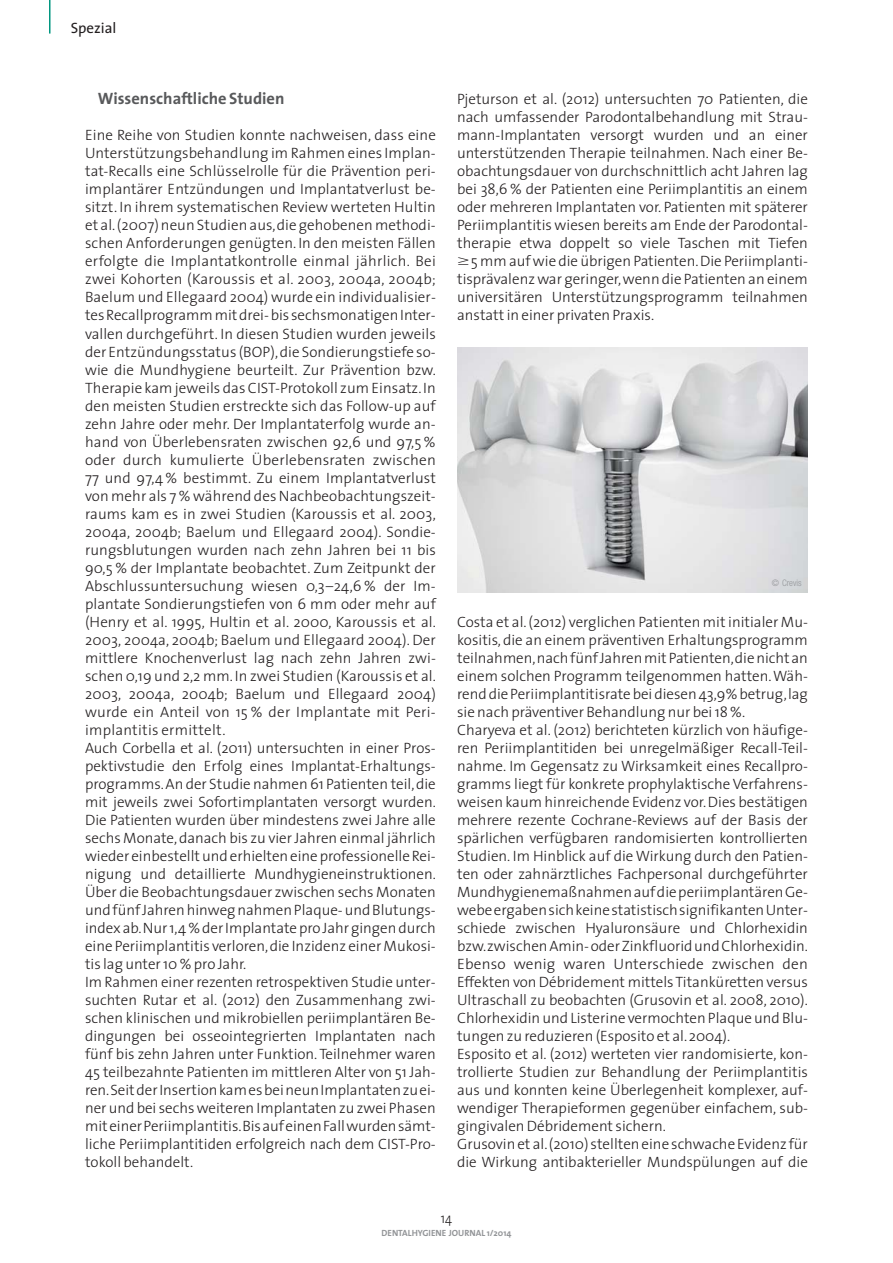
<style>
.page{position:relative;width:893px;height:1263px;background:#fff}
.page>*{position:absolute;margin:0;border:0;box-sizing:border-box;transform-origin:0 0}
.t1{font:700 16.5px "The Sans";color:#58595b}
.t2{font:300 15px/18px "The Sans";color:#231f20}
.t3{font:15px "The Sans";color:#231f20}
.t4{font:300 14.25px "The Sans";color:#231f20;scale:.9 1}
.t5{font:700 9px "The Sans";color:#939598}
.t6{font:300 condensed 9px "Helvetica Neue";color:#939598}
.s1{font-family:"Mathematical Pi One";font-weight:400}
</style>
<div class="page">
<hr style="left:49px;top:0;width:2px;height:34px;background:#009780">
<img style="left:457px;top:347px;width:351px;height:245px">
<p class="t3" style="left:71px;top:23px;width:47px">Spezial</p>
<p class="t1" style="left:98px;top:91px;width:188px">Wissenschaftliche Studien</p>
<p class="t2" style="left:85px;top:128px;width:352px">Eine Reihe von Studien konnte nachweisen, dass eine Unterstützungsbehandlung im Rahmen eines Implan&shy;tat-Recalls eine Schlüsselrolle für die Prävention peri&shy;implantärer Entzündungen und Implantatverlust be&shy;sitzt. In ihrem systematischen Review werteten Hultin et al. (2007) neun Studien aus, die gehobenen methodi&shy;schen Anforderungen genügten. In den meisten Fällen erfolgte die Implantatkontrolle einmal jährlich. Bei zwei Kohorten (Karoussis et al. 2003, 2004a, 2004b; Baelum und Ellegaard 2004) wurde ein individualisier&shy;tes Recallprogramm mit drei- bis sechsmonatigen Inter&shy;vallen durchgeführt. In diesen Studien wurden jeweils der Entzündungsstatus (BOP), die Sondierungstiefe so&shy;wie die Mundhygiene beurteilt. Zur Prävention bzw.<br>Therapie kam jeweils das CIST-Protokoll zum Einsatz. In den meisten Studien erstreckte sich das Follow-up auf zehn Jahre oder mehr. Der Implantaterfolg wurde an&shy;hand von Überlebensraten zwischen 92,6 und 97,5 % oder durch kumulierte Überlebensraten zwischen 77 und 97,4 % bestimmt. Zu einem Implantatverlust von mehr als 7 % während des Nachbeobachtungszeit - raums kam es in zwei Studien (Karoussis et al. 2003, 2004a, 2004b; Baelum und Ellegaard 2004). Sondie&shy;rungsblutungen wurden nach zehn Jahren bei 11 bis 90,5 % der Implantate beobachtet. Zum Zeitpunkt der Abschlussuntersuchung wiesen 0,3–24,6 % der Im&shy;plantate Sondierungstiefen von 6 mm oder mehr auf (Henry et al. 1995, Hultin et al. 2000, Karoussis et al.<br>2003, 2004a, 2004b; Baelum und Ellegaard 2004). Der mittlere Knochenverlust lag nach zehn Jahren zwi&shy;schen 0,19 und 2,2 mm. In zwei Studien (Karoussis et al.<br>2003, 2004a, 2004b; Baelum und Ellegaard 2004) wurde ein Anteil von 15 % der Implantate mit Peri - implantitis ermittelt.<br>Auch Corbella et al. (2011) untersuchten in einer Pros - pektivstudie den Erfolg eines Implantat-Erhaltungs - programms. An der Studie nahmen 61 Patienten teil, die mit jeweils zwei Sofortimplantaten versorgt wurden.<br>Die Patienten wurden über mindestens zwei Jahre alle sechs Monate, danach bis zu vier Jahren einmal jährlich wieder einbestellt und erhielten eine professionelle Rei&shy;nigung und detaillierte Mundhygieneinstruktionen.<br>Über die Beobachtungsdauer zwischen sechs Monaten und fünf Jahren hinweg nahmen Plaque- und Blutungs&shy;index ab. Nur 1,4 % der Implantate pro Jahr gingen durch eine Periimplantitis verloren, die Inzidenz einer Mukosi&shy;tis lag unter 10 % pro Jahr.<br>Im Rahmen einer rezenten retrospektiven Studie unter&shy;suchten Rutar et al. (2012) den Zusammenhang zwi&shy;schen klinischen und mikrobiellen periimplantären Be&shy;dingungen bei osseointegrierten Implantaten nach fünf bis zehn Jahren unter Funktion. Teilnehmer waren 45 teilbezahnte Patienten im mittleren Alter von 51 Jah&shy;ren. Seit der Insertion kam es bei neun Implantaten zu ei&shy;ner und bei sechs weiteren Implantaten zu zwei Phasen mit einer Periimplantitis. Bis auf einen Fall wurden sämt&shy;liche Periimplantitiden erfolgreich nach dem CIST-Pro&shy;tokoll behandelt.</p>
<p class="t2" style="left:457px;top:92px;width:352px;text-align:justify">Pjeturson et al. (2012) untersuchten 70 Patienten, die nach umfassender Parodontalbehandlung mit Strau&shy;mann-Implantaten versorgt wurden und an einer unterstützenden Therapie teilnahmen. Nach einer Be&shy;obachtungsdauer von durchschnittlich acht Jahren lag bei 38,6 % der Patienten eine Periimplantitis an einem oder mehreren Implantaten vor. Patienten mit späterer Periimplantitis wiesen bereits am Ende der Parodontal&shy;therapie etwa doppelt so viele Taschen mit Tiefen <span class="s1">-</span>5 mm auf wie die übrigen Patienten. Die Periimplanti&shy;tisprävalenz war geringer, wenn die Patienten an einem universitären Unterstützungsprogramm teilnahmen anstatt in einer privaten Praxis.</p>
<p class="t6" style="left:772px;top:579px;width:31px">© Crevis</p>
<p class="t2" style="left:457px;top:614px;width:352px">Costa et al. (2012) verglichen Patienten mit initialer Mu&shy;kositis, die an einem präventiven Erhaltungsprogramm teilnahmen, nach fünf Jahren mit Patienten, die nicht an einem solchen Programm teilgenommen hatten. Wäh&shy;rend die Periimplantitisrate bei diesen 43,9% betrug, lag sie nach präventiver Behandlung nur bei 18 %.<br>Charyeva et al. (2012) berichteten kürzlich von häufige&shy;ren Periimplantitiden bei unregelmäßiger Recall-Teil&shy;nahme. Im Gegensatz zu Wirksamkeit eines Recallpro&shy;gramms liegt für konkrete prophylaktische Verfahrens&shy;weisen kaum hinreichende Evidenz vor. Dies bestätigen mehrere rezente Cochrane-Reviews auf der Basis der spärlichen verfügbaren randomisierten kontrollierten Studien. Im Hinblick auf die Wirkung durch den Patien&shy;ten oder zahnärztliches Fachpersonal durchgeführter Mundhygienemaßnahmen auf die periimplantären Ge&shy;webe ergaben sich keine statistisch signifikanten Unter&shy;schiede zwischen Hyaluronsäure und Chlorhexidin bzw. zwischen Amin- oder Zinkfluorid und Chlorhexidin.<br>Ebenso wenig waren Unterschiede zwischen den Effekten von Débridement mittels Titanküretten versus Ultraschall zu beobachten (Grusovin et al. 2008, 2010).<br>Chlorhexidin und Listerine vermochten Plaque und Blu&shy;tungen zu reduzieren (Esposito et al. 2004).<br>Esposito et al. (2012) werteten vier randomisierte, kon&shy;trollierte Studien zur Behandlung der Periimplantitis aus und konnten keine Überlegenheit komplexer, auf&shy;wendiger Therapieformen gegenüber einfachem, sub&shy;gingivalen Débridement sichern.<br>Grusovin et al. (2010) stellten eine schwache Evidenz für die Wirkung antibakterieller Mundspülungen auf die</p>
<p class="t4" style="left:441px;top:1212px;width:14px">14</p>
<p class="t5" style="left:382px;top:1228px;width:131px">DENTALHYGIENE JOURNAL 1/2014</p>
</div>
